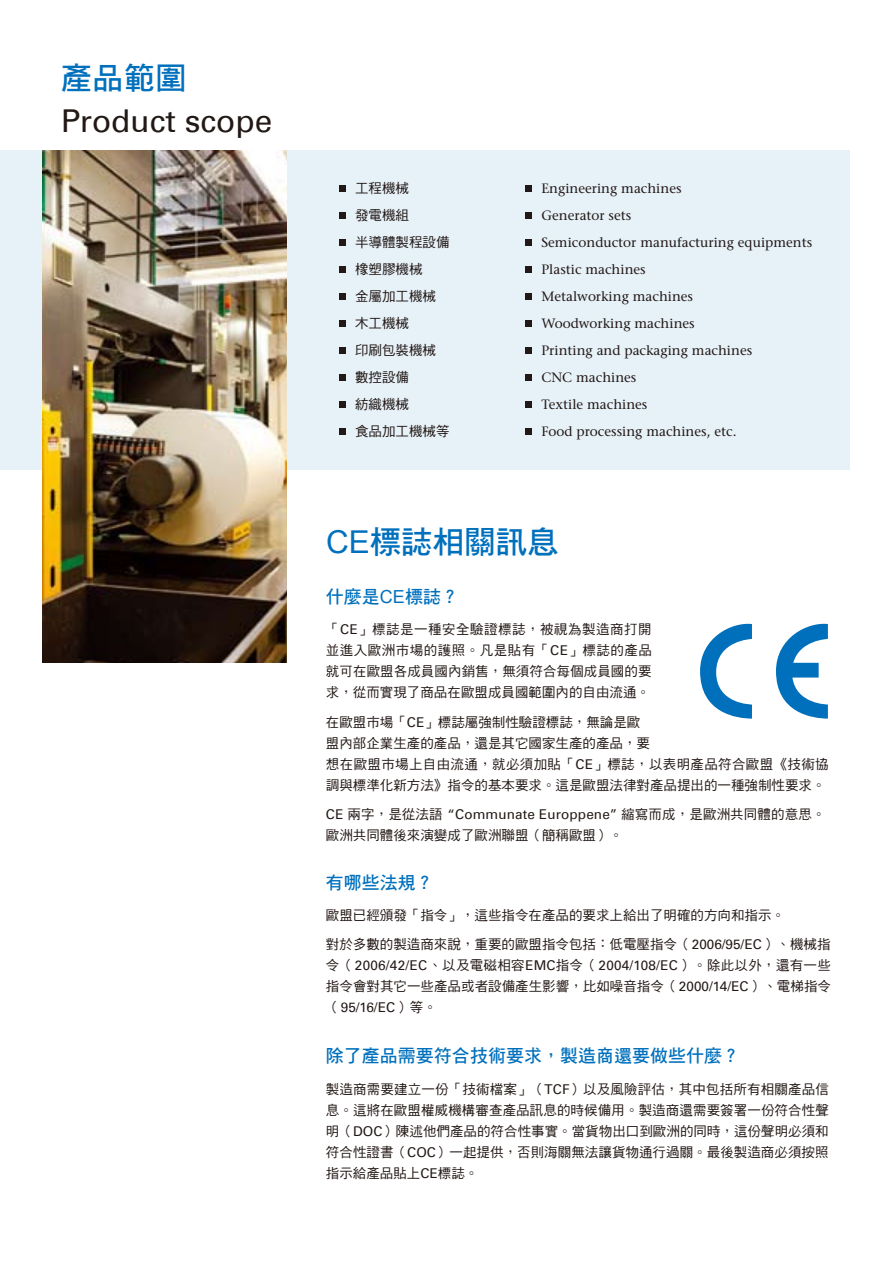
<style>
.page{position:relative;width:893px;height:1263px;background:#fff}
.page>*{position:absolute;margin:0;border:0;box-sizing:border-box;transform-origin:0 0}
.t1{font:31.5px "Univers Com 55 Roman";color:#221815}
.t2{font:31.5px "DF Hei Std W7";color:#0070bd}
.t3{font:18px "DF Hei Std W7";color:#0070bd}
.t4{font:13.5px/21px "DF Hei Std W5";color:#221815}
.t5{font:500 13.5px/27px "Stone Serif Std";color:#221815}
.t6{font:13.5px "Univers Com 55 Roman";letter-spacing:.01em;color:#221815}
.s1{font-family:"Arial"}
.s2{font-family:"Univers Com 55 Roman"}
.s3{font-family:"DF Hei Std W5"}
</style>
<div class="page">
<svg style="left:700px;top:623px;width:52px;height:96px"></svg>
<svg style="left:776px;top:623px;width:52px;height:96px"></svg>
<div style="left:0;top:150px;width:850px;height:319px;background:#e6f1f8"></div>
<div style="left:339px;top:185px;width:7px;height:7px;background:#221815"></div>
<div style="left:339px;top:212px;width:7px;height:7px;background:#221815"></div>
<div style="left:339px;top:239px;width:7px;height:7px;background:#221815"></div>
<div style="left:339px;top:266px;width:7px;height:7px;background:#221815"></div>
<div style="left:339px;top:293px;width:7px;height:7px;background:#221815"></div>
<div style="left:339px;top:320px;width:7px;height:7px;background:#221815"></div>
<div style="left:339px;top:347px;width:7px;height:7px;background:#221815"></div>
<div style="left:339px;top:374px;width:7px;height:7px;background:#221815"></div>
<div style="left:339px;top:401px;width:7px;height:7px;background:#221815"></div>
<div style="left:339px;top:428px;width:7px;height:7px;background:#221815"></div>
<div style="left:526px;top:185px;width:6px;height:7px;background:#221815"></div>
<div style="left:526px;top:212px;width:6px;height:7px;background:#221815"></div>
<div style="left:526px;top:239px;width:6px;height:7px;background:#221815"></div>
<div style="left:526px;top:266px;width:6px;height:7px;background:#221815"></div>
<div style="left:526px;top:293px;width:6px;height:7px;background:#221815"></div>
<div style="left:526px;top:320px;width:6px;height:7px;background:#221815"></div>
<div style="left:526px;top:347px;width:6px;height:7px;background:#221815"></div>
<div style="left:526px;top:374px;width:6px;height:7px;background:#221815"></div>
<div style="left:526px;top:401px;width:6px;height:7px;background:#221815"></div>
<div style="left:526px;top:428px;width:6px;height:7px;background:#221815"></div>
<img style="left:43px;top:150px;width:243px;height:512px">
<h1 class="t2" style="left:61px;top:61px;width:127px">產品範圍</h1>
<h1 class="t1" style="left:61px;top:101px;width:213px">Product scope</h1>
<p class="t4" style="left:355px;top:174px;width:96px;line-height:27px">工程機械<br>發電機組<br>半導體製程設備橡塑膠機械<br>金屬加工機械木工機械<br>印刷包裝機械數控設備<br>紡織機械<br>食品加工機械等</p>
<p class="t5" style="left:541px;top:175px;width:272px">Engineering machines<br>Generator sets<br>Semiconductor manufacturing equipments<br>Plastic machines<br>Metalworking machines<br>Woodworking machines<br>Printing and packaging machines<br>CNC machines<br>Textile machines<br>Food processing machines, etc.</p>
<h1 class="t2" style="left:326px;top:525px;width:234px"><span class="s1">CE</span>標誌相關訊息</h1>
<h2 class="t3" style="left:326px;top:587px;width:135px">什麼是<span class="s1">CE</span>標誌？</h2>
<p class="t4" style="left:326px;top:618px;width:327px;text-align:justify">「<span class="s2">CE</span>」標誌是一種安全驗證標誌，被視為製造商打開並進入歐洲市場的護照。凡是貼有「<span class="s2">CE</span>」標誌的產品就可在歐盟各成員國內銷售，無須符合每個成員國的要求，從而實現了商品在歐盟成員國範圍內的自由流通。</p>
<p class="t4" style="left:326px;top:712px;width:504px">在歐盟市場「<span class="s2">CE</span>」標誌屬強制性驗證標誌，無論是歐<br>盟內部企業生產的產品，還是其它國家生產的產品，要<br>想在歐盟市場上自由流通，就必須加貼「<span class="s2">CE</span>」標誌，以表明產品符合歐盟《技術協調與標準化新方法》指令的基本要求。這是歐盟法律對產品提出的一種強制性要求。</p>
<p class="t6" style="left:326px;top:806px;width:501px">CE <span class="s3">兩字，是從法語</span> “Communate Europpene” <span class="s3">縮寫而成，是歐洲共同體的意思。</span></p>
<p class="t4" style="left:326px;top:824px;width:298px">歐洲共同體後來演變成了歐洲聯盟（簡稱歐盟）。</p>
<h2 class="t3" style="left:326px;top:873px;width:109px">有哪些法規？</h2>
<p class="t4" style="left:326px;top:901px;width:506px;line-height:28.5px">歐盟已經頒發「指令」，這些指令在產品的要求上給出了明確的方向和指示。<br>對於多數的製造商來說，重要的歐盟指令包括：低電壓指令（<span class="s2">2006/95/EC</span>）、機械指</p>
<p class="t6" style="left:326px;top:957px;width:506px"><span class="s3">令（</span>2006/42/EC<span class="s3">、以及電磁相容</span>EMC<span class="s3">指令（</span>2004/108/EC<span class="s3">）。除此以外，還有一些</span></p>
<p class="t4" style="left:326px;top:975px;width:507px">指令會對其它一些產品或者設備產生影響，比如噪音指令（<span class="s2">2000/14/EC</span>）、電梯指令</p>
<p class="t6" style="left:326px;top:999px;width:112px"><span class="s3">（</span>95/16/EC<span class="s3">）等。</span></p>
<h2 class="t3" style="left:326px;top:1046px;width:415px">除了產品需要符合技術要求，製造商還要做些什麼？</h2>
<p class="t4" style="left:326px;top:1078px;width:504px;text-align:justify">製造商需要建立一份「技術檔案」（<span class="s2">TCF</span>）以及風險評估，其中包括所有相關產品信息。這將在歐盟權威機構審查產品訊息的時候備用。製造商還需要簽署一份符合性聲明（<span class="s2">DOC</span>）陳述他們產品的符合性事實。當貨物出口到歐洲的同時，這份聲明必須和符合性證書（<span class="s2">COC</span>）一起提供，否則海關無法讓貨物通行過關。最後製造商必須按照指示給產品貼上<span class="s2">CE</span>標誌。</p>
</div>
